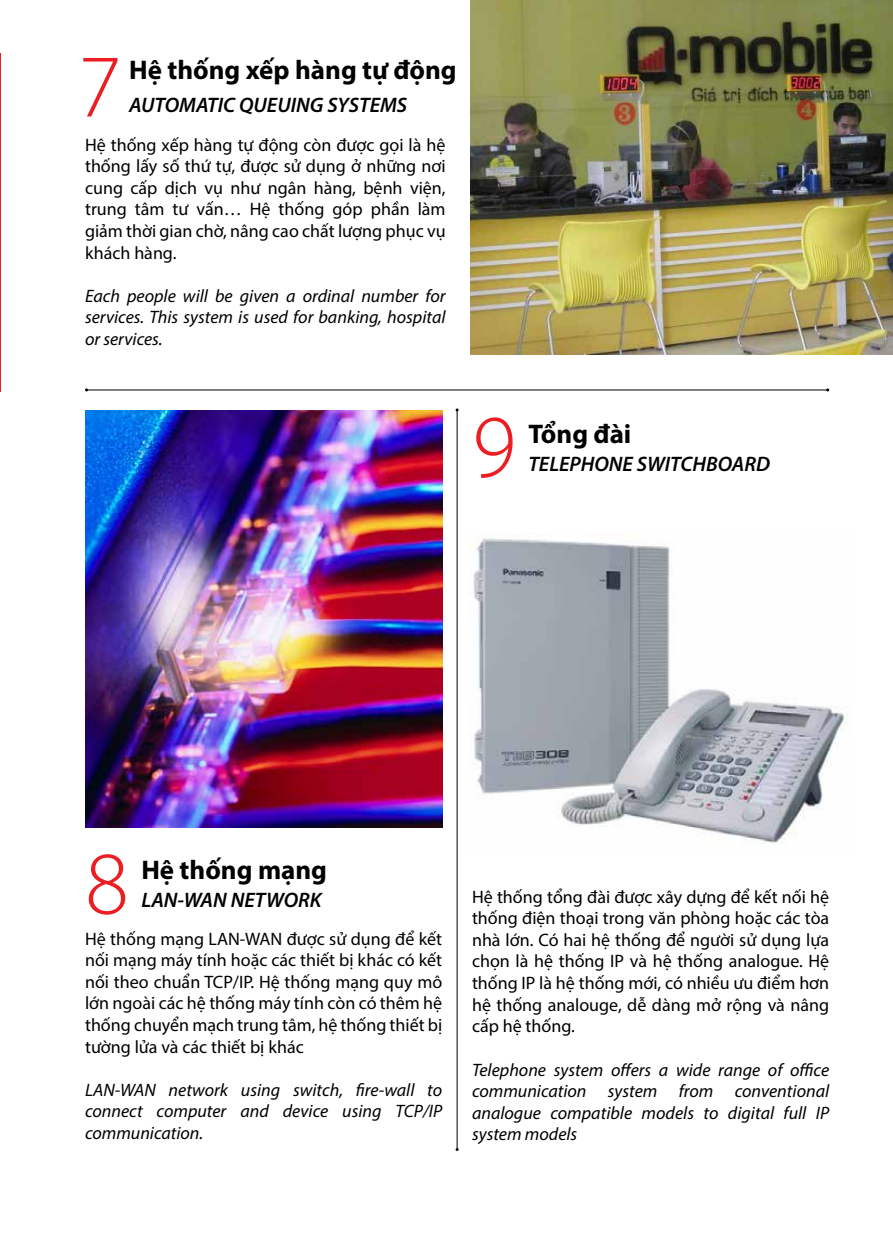
<style>
.page{position:relative;width:893px;height:1234px;background:#fff}
.page>*{position:absolute;margin:0;border:0;box-sizing:border-box;transform-origin:0 0}
.t1{font:300 90px "Myriad Pro";color:#ed1d24}
.t2{font:700 27px "Myriad Pro";color:#000}
.t3{font:italic 600 21px "Myriad Pro";color:#000}
.t4{font:18px/21.6px "Myriad Pro";color:#000;text-align:justify}
.t5{font:italic 18px/21.6px "Myriad Pro";color:#000;text-align:justify}
</style>
<div class="page">
<img style="left:468px;top:538px;width:380px;height:306px">
<hr style="left:87px;top:389px;width:741px;height:1px;background:#000">
<hr style="left:457px;top:410px;width:1px;height:739px;background:#000">
<img style="left:470px;top:0;width:423px;height:355px">
<img style="left:86px;top:410px;width:357px;height:416px">
<h1 class="t1" style="left:78px;top:32px;width:45px">7</h1>
<h2 class="t2" style="left:129px;top:52px;width:329px">Hệ thống xếp hàng tự động</h2>
<p class="t3" style="left:129px;top:92px;width:279px">AUTOMATIC QUEUING SYSTEMS</p>
<p class="t4" style="left:85px;top:133px;width:362px">Hệ thống xếp hàng tự động còn được gọi là hệ thống lấy số thứ tự, được sử dụng ở những nơi cung cấp dịch vụ như ngân hàng, bệnh viện, trung tâm tư vấn… Hệ thống góp phần làm giảm thời gian chờ, nâng cao chất lượng phục vụ khách hàng.</p>
<p class="t5" style="left:85px;top:285px;width:362px">Each people will be given a ordinal number for services. This system is used for banking, hospital or services.</p>
<h1 class="t1" style="left:472px;top:392px;width:45px">9</h1>
<h2 class="t2" style="left:528px;top:416px;width:105px">Tổng đài</h2>
<p class="t3" style="left:528px;top:450px;width:243px">TELEPHONE SWITCHBOARD</p>
<h1 class="t1" style="left:85px;top:829px;width:45px">8</h1>
<h2 class="t2" style="left:141px;top:852px;width:187px">Hệ thống mạng</h2>
<p class="t3" style="left:141px;top:886px;width:182px">LAN-WAN NETWORK</p>
<p class="t4" style="left:85px;top:927px;width:359px">Hệ thống mạng LAN-WAN được sử dụng để kết nối mạng máy tính hoặc các thiết bị khác có kết nối theo chuẩn TCP/IP. Hệ thống mạng quy mô lớn ngoài các hệ thống máy tính còn có thêm hệ thống chuyển mạch trung tâm, hệ thống thiết bị tường lửa và các thiết bị khác</p>
<p class="t5" style="left:85px;top:1078px;width:359px">LAN-WAN network using switch, fire-wall to connect computer and device using TCP/IP communication.</p>
<p class="t4" style="left:472px;top:885px;width:359px">Hệ thống tổng đài được xây dựng để kết nối hệ thống điện thoại trong văn phòng hoặc các tòa nhà lớn. Có hai hệ thống để người sử dụng lựa chọn là hệ thống IP và hệ thống analogue. Hệ thống IP là hệ thống mới, có nhiều ưu điểm hơn hệ thống analouge, dễ dàng mở rộng và nâng cấp hệ thống.</p>
<p class="t5" style="left:472px;top:1058px;width:359px">Telephone system offers a wide range of office communication system from conventional analogue compatible models to digital full IP system models</p>
</div>
